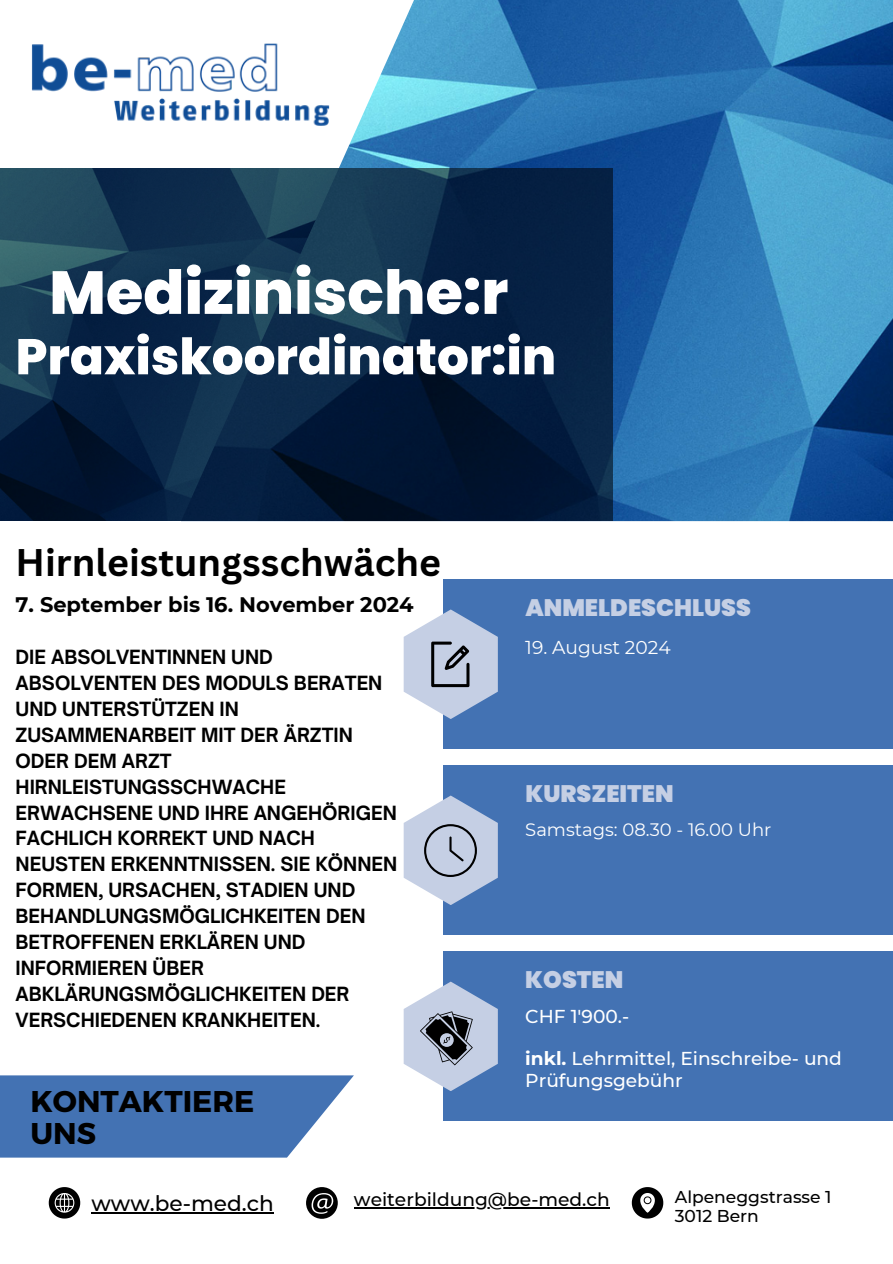
<style>
.page{position:relative;width:893px;height:1264px;background:#fff}
.page>*{position:absolute;margin:0;border:0;box-sizing:border-box;transform-origin:0 0}
.t1{font:800 60.6px "Poppins";color:#fff}
.t2{font:800 50.1px "Poppins";color:#fff}
.t3{font:700 37.5px "Canva Sans";color:#000}
.t4{font:700 30px/31.5px "Montserrat";color:#000}
.t5{font:900 23.85px "Poppins";color:#c5cfe4}
.t6{font:500 21.6px "Montserrat";color:#000}
.t7{font:700 21px "Montserrat";color:#000}
.t8{font:700 18.75px/25.8px "Open Sauce One";color:#000}
.t9{font:500 18.6px/21.3px "Montserrat";color:#fff}
.t10{font:500 18.6px "Montserrat";color:#000}
.t11{font:18.6px "Montserrat";color:#fff}
.t12{font:18px "Montserrat";color:#fff}
.t13{font:500 17.1px "Montserrat";color:#000}
.s1{font-weight:700}
</style>
<div class="page">
<img style="left:181px;top:0;width:711px;height:521px">
<div style="left:443px;top:579px;width:449px;height:169px;background:#4372b3"></div>
<div style="left:443px;top:765px;width:449px;height:169px;background:#4372b3"></div>
<div style="left:443px;top:951px;width:449px;height:169px;background:#4372b3"></div>
<svg style="left:49px;top:1187px;width:31px;height:31px"></svg>
<svg style="left:306px;top:1187px;width:31px;height:31px"></svg>
<svg style="left:631px;top:1187px;width:32px;height:31px"></svg>
<svg style="left:0;top:1075px;width:354px;height:82px;background:#557fba"></svg>
<svg style="left:0;top:169px;width:612px;height:352px;background:#0b2845"></svg>
<img style="left:31px;top:41px;width:301px;height:88px">
<svg style="left:403px;top:795px;width:95px;height:110px"></svg>
<svg style="left:403px;top:981px;width:95px;height:110px"></svg>
<svg style="left:403px;top:609px;width:95px;height:110px"></svg>
<hr style="left:91px;top:1211px;width:183px;height:1px;background:#000">
<hr style="left:354px;top:1207px;width:255px;height:1px;background:#000">
<p class="t1" style="left:49px;top:250px;width:460px">Medizinische:r</p>
<p class="t2" style="left:16px;top:322px;width:542px">Praxiskoordinator:in</p>
<p class="t3" style="left:16px;top:535px;width:427px">Hirnleistungsschwäche</p>
<p class="t7" style="left:16px;top:591px;width:399px">7. September bis 16. November 2024</p>
<p class="t8" style="left:16px;top:644px;width:383px">DIE ABSOLVENTINNEN UND<br>ABSOLVENTEN DES MODULS BERATEN<br>UND UNTERSTÜTZEN IN<br>ZUSAMMENARBEIT MIT DER ÄRZTIN<br>ODER DEM ARZT<br>HIRNLEISTUNGSSCHWACHE<br>ERWACHSENE UND IHRE ANGEHÖRIGEN<br>FACHLICH KORREKT UND NACH<br>NEUSTEN ERKENNTNISSEN. SIE KÖNNEN<br>FORMEN, URSACHEN, STADIEN UND<br>BEHANDLUNGSMÖGLICHKEITEN DEN<br>BETROFFENEN ERKLÄREN UND<br>INFORMIEREN ÜBER<br>ABKLÄRUNGSMÖGLICHKEITEN DER<br>VERSCHIEDENEN KRANKHEITEN.</p>
<p class="t4" style="left:30px;top:1084px;width:225px">KONTAKTIERE<br>UNS</p>
<p class="t5" style="left:525px;top:591px;width:227px">ANMELDESCHLUSS</p>
<p class="t11" style="left:525px;top:635px;width:147px">19. August 2024</p>
<p class="t5" style="left:525px;top:777px;width:150px">KURSZEITEN</p>
<p class="t12" style="left:525px;top:818px;width:248px">Samstags: 08.30 - 16.00 Uhr</p>
<p class="t5" style="left:525px;top:963px;width:100px">KOSTEN</p>
<p class="t9" style="left:525px;top:1005px;width:105px">CHF 1'900.-</p>
<p class="t9" style="left:525px;top:1048px;width:318px"><span class="s1">inkl.</span> Lehrmittel, Einschreibe- und<br>Prüfungsgebühr</p>
<p class="t6" style="left:91px;top:1189px;width:184px">www.be-med.ch</p>
<p class="t10" style="left:354px;top:1188px;width:257px">weiterbildung@be-med.ch</p>
<p class="t13" style="left:674px;top:1186px;width:158px">Alpeneggstrasse 1</p>
<p class="t13" style="left:674px;top:1205px;width:86px">3012 Bern</p>
</div>
